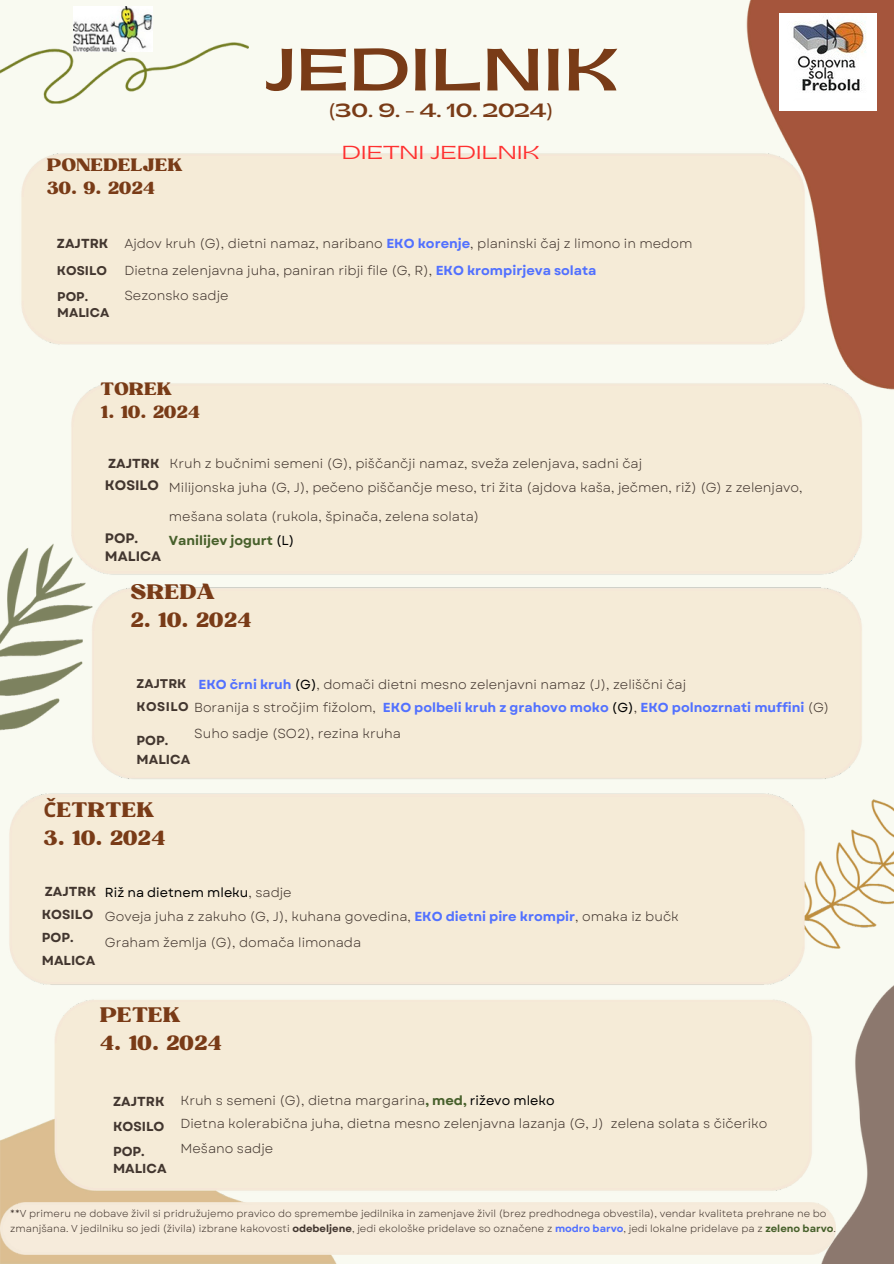
<style>
.page{position:relative;width:894px;height:1264px;background:#fff}
.page>*{position:absolute;margin:0;border:0;box-sizing:border-box;transform-origin:0 0}
.t1{font:700 56.1px "Gatwick";color:#793b17}
.t2{font:20.4px "Bugaki";color:#793b17}
.t3{font:700 17.85px "Gatwick";color:#793b17}
.t4{font:17.85px "Gatwick";color:#ff3131}
.t5{font:17.25px "Bugaki";color:#793b17}
.t6{font:700 13.65px/18.3px "Garet";color:#42362f}
.t7{font:13.05px/28.2px "Garet";color:#42362f}
.t8{font:700 13.05px "Garet";color:#5271ff}
.t9{font:700 13.05px/22.8px "Garet";color:#42362f}
.t10{font:13.05px "Garet";color:#000}
.t11{font:700 13.05px "Garet";color:#47602b}
.t12{font:700 12.6px/15.9px "Garet";color:#42362f}
.t13{font:10.05px/14.7px "Garet";color:#42362f}
.s1{font-weight:700;color:#5271ff}
.s2{font-weight:700}
.s3{font-weight:400;color:#000}
.s4{color:#000}
.s5{font-size:12.6px;color:#42362f}
.s6{font-weight:400;color:#42362f}
.s7{font-family:"Noto Sans";font-weight:700}
.s8{color:#42362f}
.s9{font-weight:700;color:#47602b}
</style>
<div class="page">
<img style="left:0;top:0;width:893px;height:1263px">
<img style="left:779px;top:14px;width:97px;height:96px">
<img style="left:74px;top:6px;width:78px;height:45px">
<div style="left:0;top:1202px;width:835px;height:52px;background:#f6ebdb"></div>
<h4 class="t5" style="left:47px;top:154px;width:137px">PONEDELJEK</h4>
<h4 class="t5" style="left:47px;top:177px;width:110px">30. 9. 2024</h4>
<h4 class="t1" style="left:263px;top:42px;width:357px">JEDILNIK</h4>
<h4 class="t3" style="left:328px;top:102px;width:226px">(30. 9. - 4. 10. 2024)</h4>
<h4 class="t4" style="left:341px;top:144px;width:200px">DIETNI JEDILNIK</h4>
<h4 class="t9" style="left:57px;top:232px;width:53px">ZAJTRK</h4>
<h4 class="t12" style="left:57px;top:262px;width:51px">KOSILO</h4>
<h3 class="t12" style="left:57px;top:289px;width:54px">POP.<br>MALICA</h3>
<h4 class="t7" style="left:124px;top:229px;width:569px">Ajdov kruh (G), dietni namaz, naribano <span class="s1">EKO korenje</span>, planinski čaj z limono in medom</h4>
<h4 class="t7" style="left:124px;top:256px;width:473px">Dietna zelenjavna juha, paniran ribji file (G, R), <span class="s1">EKO krompirjeva solata</span></h4>
<h4 class="t7" style="left:124px;top:282px;width:106px">Sezonsko sadje</h4>
<h4 class="t5" style="left:100px;top:378px;width:73px">TOREK</h4>
<h4 class="t5" style="left:100px;top:401px;width:101px">1. 10. 2024</h4>
<h4 class="t7" style="left:108px;top:449px;width:535px"><span class="s2">ZAJTRK</span> Kruh z bučnimi semeni (G), piščančji namaz, sveža zelenjava, sadni čaj</h4>
<h2 class="t6" style="left:105px;top:476px;width:56px">KOSILO</h2>
<h3 class="t7" style="left:169px;top:474px;width:635px">Milijonska juha (G, J), pečeno piščančje meso, tri žita (ajdova kaša, ječmen, riž) (G) z zelenjavo, mešana solata (rukola, špinača, zelena solata)</h3>
<h4 class="t6" style="left:105px;top:529px;width:58px">POP.<br>MALICA</h4>
<h4 class="t11" style="left:169px;top:531px;width:127px">Vanilijev jogurt <span class="s3">(L)</span></h4>
<h3 class="t2" style="left:130px;top:579px;width:86px">SREDA</h3>
<h3 class="t2" style="left:130px;top:607px;width:122px">2. 10. 2024</h3>
<h1 class="t7" style="left:198px;top:670px;width:489px"><span class="s1">EKO črni kruh</span> <span class="s4">(G)</span>, domači dietni mesno zelenjavni namaz (J), zeliščni čaj</h1>
<h4 class="t12" style="left:137px;top:675px;width:51px">ZAJTRK</h4>
<h4 class="t8" style="left:137px;top:698px;width:694px"><span class="s5">KOSILO</span> <span class="s6">Boranija s stročjim fižolom,</span> EKO polbeli kruh z grahovo moko <span class="s3">(G)</span><span class="s6">,</span> EKO polnozrnati muffini <span class="s6">(G)</span></h4>
<h1 class="t9" style="left:137px;top:730px;width:55px;line-height:19.6px">POP.<br>MALICA</h1>
<h4 class="t7" style="left:194px;top:719px;width:208px">Suho sadje (SO2), rezina kruha</h4>
<p class="t2" style="left:44px;top:796px;width:112px"><span class="s7">Č</span>ETRTEK</p>
<p class="t2" style="left:44px;top:825px;width:123px">3. 10. 2024</p>
<h3 class="t9" style="left:42px;top:880px;width:56px">ZAJTRK<br>KOSILO<br>POP.<br>MALICA</h3>
<h4 class="t10" style="left:105px;top:883px;width:188px">Riž na dietnem mleku<span class="s8">, sadje</span></h4>
<h3 class="t7" style="left:105px;top:902px;width:575px">Goveja juha z zakuho (G, J), kuhana govedina, <span class="s1">EKO dietni pire krompir</span>, omaka iz bučk</h3>
<p class="t7" style="left:105px;top:928px;width:258px">Graham žemlja (G), domača limonada</p>
<h3 class="t2" style="left:100px;top:1002px;width:82px">PETEK</h3>
<h3 class="t2" style="left:100px;top:1030px;width:123px">4. 10. 2024</h3>
<h3 class="t9" style="left:113px;top:1089px;width:53px;line-height:25px;text-align:justify">ZAJTRK KOSILO POP.</h3>
<h3 class="t9" style="left:113px;top:1156px;width:55px">MALICA</h3>
<h3 class="t7" style="left:180px;top:1086px;width:375px">Kruh s semeni (G), dietna margarina<span class="s9">, med,</span> <span class="s4">riževo mleko</span></h3>
<h4 class="t7" style="left:180px;top:1109px;width:588px">Dietna kolerabična juha, dietna mesno zelenjavna lazanja (G, J) zelena solata s čičeriko</h4>
<p class="t7" style="left:180px;top:1134px;width:94px">Mešano sadje</p>
<h4 class="t13" style="left:10px;top:1205px;width:827px">**V primeru ne dobave živil si pridružujemo pravico do spremembe jedilnika in zamenjave živil (brez predhodnega obvestila), vendar kvaliteta prehrane ne bo zmanjšana. V jedilniku so jedi (živila) izbrane kakovosti <span class="s2">odebeljene</span>, jedi ekološke pridelave so označene z <span class="s1">modro barvo</span>, jedi lokalne pridelave pa z <span class="s9">zeleno barvo</span>.</h4>
</div>
